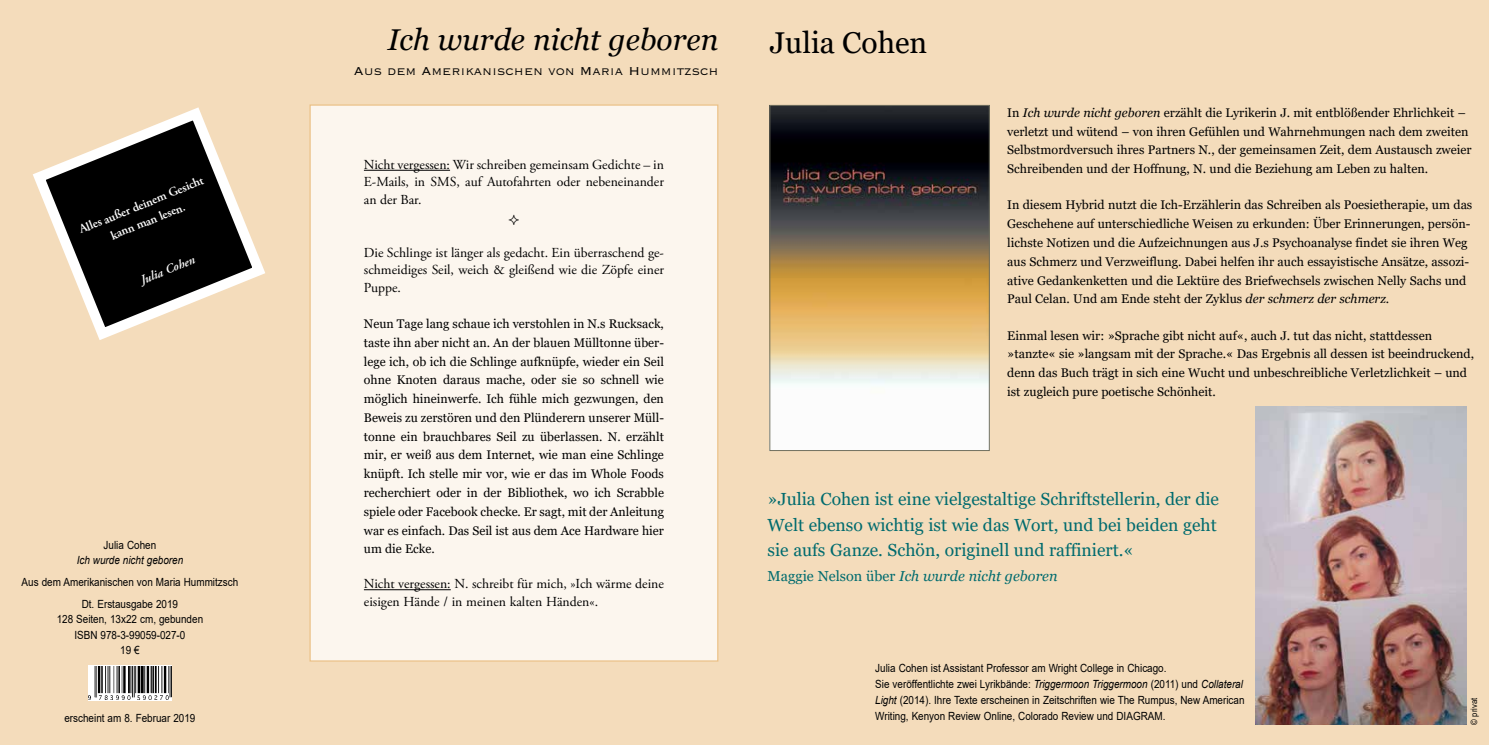
<style>
.page{position:relative;width:1489px;height:745px;background:#fff}
.page>*{position:absolute;margin:0;border:0;box-sizing:border-box;transform-origin:0 0}
.t1{font:italic 30px "Georgia";color:#000}
.t2{font:30px "Georgia";color:#000}
.t3{font:17.5px/25px "Georgia";color:#006b6e}
.t4{font:15px "Copperplate Thirty Two BC";color:#000}
.t5{font:italic 14.38px "Georgia";color:#006b6e}
.t6{font:13.75px/17.5px "Adobe Garamond Pro";color:#000;text-align:justify}
.t7{font:12.5px/18.8px "Georgia";color:#000}
.t8{font:600 12.5px/17.5px "Adobe Garamond Pro";color:#fff;text-align:center}
.t9{font:italic 600 12.5px "Adobe Garamond Pro";color:#fff}
.t10{font:11.25px/16.2px "Arial";color:#000;text-align:center;scale:.88 1}
.t11{font:italic 11.25px "Arial";color:#000;scale:.88 1}
.t12{font:8.75px "Arial";color:#000;scale:.88 1}
.s1{font-style:italic}
.s2{font-style:normal}
</style>
<div class="page">
<div style="left:0;top:0;width:1488px;height:744px;background:#f4dcbb"></div>
<svg style="left:88px;top:665px;width:84px;height:35px"></svg>
<img style="left:88px;top:666px;width:84px;height:32px">
<img style="left:1255px;top:406px;width:211px;height:317px">
<img style="left:771px;top:107px;width:216px;height:341px">
<div style="left:769px;top:105px;width:220px;height:345px;border:1px solid #706f5e"></div>
<div style="left:310px;top:105px;width:407px;height:555px;background:#fcf6ee"></div>
<hr style="left:364px;top:170px;width:86px;height:1px;background:#000">
<hr style="left:364px;top:589px;width:87px;height:1px;background:#000">
<svg style="left:33px;top:107px;width:232px;height:233px"></svg>
<p class="t8" style="left:76px;top:221px;width:135px;rotate:-22deg">Alles außer deinem Gesicht kann man lesen.</p>
<p class="t9" style="left:138px;top:274px;width:59px;rotate:-22deg">Julia Cohen</p>
<p class="t10" style="left:104px;top:536px;width:61px">Julia Cohen</p>
<p class="t11" style="left:77px;top:552px;width:123px">Ich wurde nicht geboren</p>
<p class="t10" style="left:22px;top:571px;width:248px;line-height:22.1px">Aus dem Amerikanischen von Maria Hummitzsch<br>Dt. Erstausgabe 2019</p>
<p class="t10" style="left:57px;top:611px;width:168px;line-height:15px">128 Seiten, 13x22 cm, gebunden<br>ISBN 978-3-99059-027-0<br>19 €</p>
<p class="t10" style="left:64px;top:709px;width:150px">erscheint am 8. Februar 2019</p>
<h1 class="t1" style="left:388px;top:21px;width:332px">Ich wurde nicht geboren</h1>
<p class="t4" style="left:354px;top:64px;width:366px">Aus dem Amerikanischen von Maria Hummitzsch</p>
<p class="t6" style="left:364px;top:156px;width:301px">Nicht vergessen: Wir schreiben gemeinsam Gedichte – in E-Mails, in SMS, auf Autofahrten oder nebeneinander an der Bar.</p>
<p class="t6" style="left:364px;top:244px;width:301px">Die Schlinge ist länger als gedacht. Ein überraschend ge&shy;schmeidiges Seil, weich &amp; gleißend wie die Zöpfe einer Puppe.</p>
<p class="t7" style="left:364px;top:314px;width:301px;text-align:justify">Neun Tage lang schaue ich verstohlen in N.s Rucksack, taste ihn aber nicht an. An der blauen Mülltonne über&shy;lege ich, ob ich die Schlinge aufknüpfe, wieder ein Seil ohne Knoten daraus mache, oder sie so schnell wie möglich hineinwerfe. Ich fühle mich gezwungen, den Beweis zu zerstören und den Plünderern unserer Müll&shy;tonne ein brauchbares Seil zu überlassen. N. erzählt mir, er weiß aus dem Internet, wie man eine Schlinge knüpft. Ich stelle mir vor, wie er das im Whole Foods recherchiert oder in der Bibliothek, wo ich Scrabble spiele oder Facebook checke. Er sagt, mit der Anleitung war es einfach. Das Seil ist aus dem Ace Hardware hier um die Ecke.</p>
<p class="t6" style="left:364px;top:575px;width:301px">Nicht vergessen: N. schreibt für mich, »Ich wärme deine eisigen Hände / in meinen kalten Händen«.</p>
<h1 class="t2" style="left:769px;top:24px;width:159px">Julia Cohen</h1>
<p class="t7" style="left:1007px;top:103px;width:466px">In <span class="s1">Ich wurde nicht geboren</span> erzählt die Lyrikerin J. mit entblößender Ehrlichkeit – verletzt und wütend – von ihren Gefühlen und Wahrnehmungen nach dem zweiten Selbstmordversuch ihres Partners N., der gemeinsamen Zeit, dem Austausch zweier Schreibenden und der Hoffnung, N. und die Beziehung am Leben zu halten.</p>
<p class="t7" style="left:1007px;top:196px;width:466px">In diesem Hybrid nutzt die Ich-Erzählerin das Schreiben als Poesietherapie, um das Geschehene auf unterschiedliche Weisen zu erkunden: Über Erinnerungen, persön&shy;lichste Notizen und die Aufzeichnungen aus J.s Psychoanalyse findet sie ihren Weg aus Schmerz und Verzweiflung. Dabei helfen ihr auch essayistische Ansätze, assozi&shy;ative Gedankenketten und die Lektüre des Briefwechsels zwischen Nelly Sachs und Paul Celan. Und am Ende steht der Zyklus <span class="s1">der schmerz der schmerz</span>.</p>
<p class="t7" style="left:1007px;top:326px;width:468px">Einmal lesen wir: »Sprache gibt nicht auf«, auch J. tut das nicht, stattdessen »tanzte« sie »langsam mit der Sprache.« Das Ergebnis all dessen ist beeindruckend, denn das Buch trägt in sich eine Wucht und unbeschreibliche Verletzlichkeit – und ist zugleich pure poetische Schönheit.</p>
<h2 class="t3" style="left:767px;top:487px;width:453px">»Julia Cohen ist eine vielgestaltige Schriftstellerin, der die<br>Welt ebenso wichtig ist wie das Wort, und bei beiden geht sie aufs Ganze. Schön, originell und raffiniert.«</h2>
<p class="t5" style="left:767px;top:566px;width:291px"><span class="s2">Maggie Nelson über</span> Ich wurde nicht geboren</p>
<p class="t10" style="left:875px;top:659px;width:421px;text-align:left">Julia Cohen ist Assistant Professor am Wright College in Chicago.<br>Sie veröffentlichte zwei Lyrikbände: <span class="s1">Triggermoon Triggermoon</span> (2011) und <span class="s1">Collateral Light</span> (2014). Ihre Texte erscheinen in Zeitschriften wie The Rumpus, New American Writing, Kenyon Review Online, Colorado Review und DIAGRAM.</p>
<p class="t12" style="left:1467px;top:724px;width:32px;rotate:-90deg">© privat</p>
</div>
